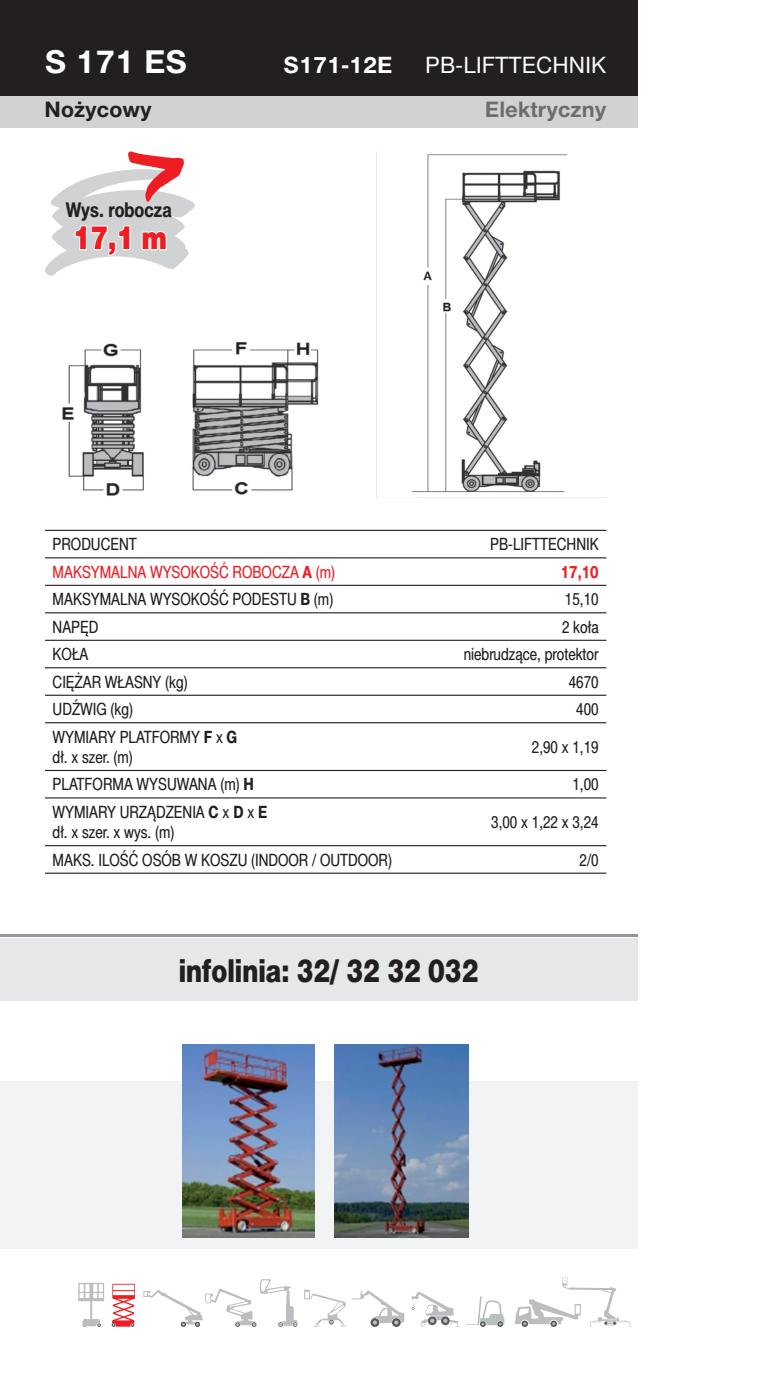
<style>
.page{position:relative;width:772px;height:1378px;background:#fff}
.page>*{position:absolute;margin:0;border:0;box-sizing:border-box;transform-origin:0 0}
.t1{font:31.5px "Switzer Cnd EFN Heavy";color:#231f20}
.t2{font:700 31.5px "Switzer EFN";color:#fff}
.t3{font:31.5px "Switzer Cnd EFN Black";color:#ee1d23}
.t4{font:22.5px "Switzer EFN";color:#fff}
.t5{font:700 22.5px "Switzer EFN";color:#fff}
.t6{font:700 21.38px "Switzer EFN";color:#6c6d70}
.t7{font:700 21.38px "Switzer EFN";color:#231f20}
.t8{font:700 20.25px "Switzer Cnd EFN";color:#231f20}
.t9{font:16.88px/20.2px "Switzer Cnd EFN";color:#231f20}
.t10{font:16.88px "Switzer Cnd EFN";color:#ee1d23}
.t11{font:700 16.88px "Switzer Cnd EFN";color:#ee1d23}
.s1{color:#fff}
.s2{font-weight:700}
</style>
<div class="page">
<div style="left:0;top:938px;width:638px;height:63px;background:#e6e7e9"></div>
<hr style="left:0;top:934px;width:638px;height:2px;background:#939598">
<div style="left:0;top:0;width:638px;height:96px;background:#231f20"></div>
<div style="left:0;top:96px;width:638px;height:32px;background:#d1d2d4"></div>
<svg style="left:44px;top:151px;width:151px;height:125px"></svg>
<div style="left:0;top:1081px;width:638px;height:167px;background:#f2f3f4"></div>
<svg style="left:412px;top:1292px;width:47px;height:35px"></svg>
<svg style="left:143px;top:1279px;width:154px;height:48px"></svg>
<svg style="left:112px;top:1283px;width:23px;height:44px"></svg>
<svg style="left:78px;top:1283px;width:26px;height:44px"></svg>
<svg style="left:466px;top:1296px;width:38px;height:31px"></svg>
<svg style="left:304px;top:1289px;width:100px;height:38px"></svg>
<svg style="left:514px;top:1277px;width:117px;height:50px"></svg>
<img style="left:411px;top:154px;width:195px;height:344px">
<img style="left:62px;top:342px;width:257px;height:154px">
<img style="left:182px;top:1044px;width:132px;height:193px">
<img style="left:334px;top:1044px;width:135px;height:193px">
<hr style="left:45px;top:530px;width:561px;height:1px;background:#231f20">
<hr style="left:45px;top:557px;width:561px;height:1px;background:#231f20">
<hr style="left:45px;top:585px;width:561px;height:1px;background:#231f20">
<hr style="left:45px;top:612px;width:561px;height:1px;background:#231f20">
<hr style="left:45px;top:640px;width:561px;height:1px;background:#231f20">
<hr style="left:45px;top:667px;width:561px;height:1px;background:#231f20">
<hr style="left:45px;top:695px;width:561px;height:1px;background:#231f20">
<hr style="left:45px;top:722px;width:561px;height:1px;background:#231f20">
<hr style="left:45px;top:770px;width:561px;height:1px;background:#231f20">
<hr style="left:45px;top:797px;width:561px;height:1px;background:#231f20">
<hr style="left:45px;top:845px;width:561px;height:1px;background:#231f20">
<hr style="left:45px;top:872px;width:561px;height:2px;background:#231f20">
<h1 class="t2" style="left:45px;top:51px;width:144px">S 171 ES</h1>
<h2 class="t5" style="left:284px;top:57px;width:111px">S171-12E</h2>
<h2 class="t4" style="left:425px;top:57px;width:182px">PB-LIFTTECHNIK</h2>
<p class="t6" style="left:485px;top:102px;width:123px">Elektryczny</p>
<p class="t7" style="left:45px;top:102px;width:109px">Nożycowy</p>
<p class="t8" style="left:66px;top:202px;width:107px">Wys. robocza</p>
<h1 class="t3" style="left:73px;top:226px;width:95px"><span class="s1">1</span>7,1 m</h1>
<p class="t9" style="left:53px;top:536px;width:86px">PRODUCENT</p>
<p class="t9" style="left:490px;top:536px;width:110px">PB-LIFTTECHNIK</p>
<p class="t10" style="left:53px;top:565px;width:284px">MAKSYMALNA WYSOKOŚĆ ROBOCZA <span class="s2">A</span> (m)</p>
<p class="t11" style="left:561px;top:565px;width:39px">17,10</p>
<p class="t9" style="left:53px;top:591px;width:282px">MAKSYMALNA WYSOKOŚĆ PODESTU <span class="s2">B</span> (m)</p>
<p class="t9" style="left:565px;top:591px;width:35px">15,10</p>
<p class="t9" style="left:53px;top:618px;width:47px">NAPĘD</p>
<p class="t9" style="left:562px;top:618px;width:38px">2 koła</p>
<p class="t9" style="left:53px;top:646px;width:37px">KOŁA</p>
<p class="t9" style="left:464px;top:646px;width:136px">niebrudzące, protektor</p>
<p class="t9" style="left:53px;top:673px;width:137px">CIĘŻAR WŁASNY (kg)</p>
<p class="t9" style="left:569px;top:673px;width:32px">4670</p>
<p class="t9" style="left:53px;top:700px;width:82px">UDŹWIG (kg)</p>
<p class="t9" style="left:576px;top:700px;width:24px">400</p>
<p class="t9" style="left:53px;top:728px;width:186px">WYMIARY PLATFORMY <span class="s2">F</span> x <span class="s2">G </span>dł. x szer. (m)</p>
<p class="t9" style="left:532px;top:738px;width:68px">2,90 x 1,19</p>
<p class="t9" style="left:53px;top:776px;width:203px">PLATFORMA WYSUWANA (m) <span class="s2">H</span></p>
<p class="t9" style="left:572px;top:776px;width:28px">1,00</p>
<p class="t9" style="left:53px;top:803px;width:216px">WYMIARY URZĄDZENIA <span class="s2">C</span> x <span class="s2">D</span> x <span class="s2">E </span>dł. x szer. x wys. (m)</p>
<p class="t9" style="left:491px;top:813px;width:109px">3,00 x 1,22 x 3,24</p>
<p class="t9" style="left:53px;top:851px;width:341px">MAKS. ILOŚĆ OSÓB W KOSZU (INDOOR / OUTDOOR)</p>
<p class="t9" style="left:579px;top:851px;width:21px">2/0</p>
<h1 class="t1" style="left:179px;top:959px;width:301px">infolinia: 32/ 32 32 032</h1>
</div>
